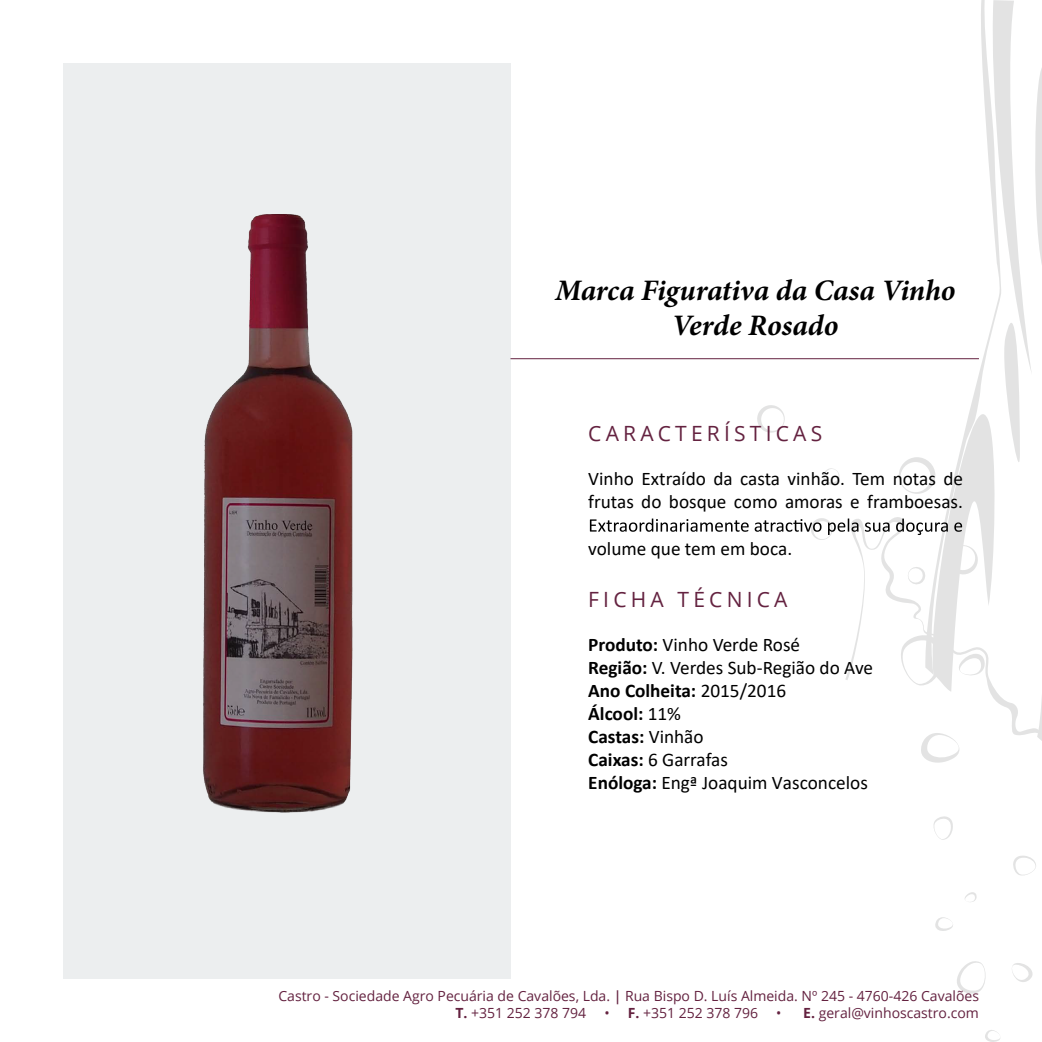
<style>
.page{position:relative;width:1042px;height:1042px;background:#fff}
.page>*{position:absolute;margin:0;border:0;box-sizing:border-box;transform-origin:0 0}
.t1{font:italic 700 29.75px/35.7px "Minion Pro";letter-spacing:-.005em;color:#000;text-align:center}
.t2{font:21px "Open Sans";letter-spacing:.2em;color:#642240}
.t3{font:19.25px/23.1px "Calibri";color:#000}
.t4{font:14px/16.8px "Open Sans";color:#642240}
.s1{font-weight:700}
.s2{font-weight:600}
</style>
<div class="page">
<svg style="left:933px;top:816px;width:20px;height:24px"></svg>
<svg style="left:965px;top:892px;width:12px;height:10px"></svg>
<svg style="left:957px;top:961px;width:29px;height:33px"></svg>
<svg style="left:935px;top:917px;width:18px;height:14px"></svg>
<svg style="left:1013px;top:856px;width:23px;height:20px"></svg>
<svg style="left:985px;top:1030px;width:15px;height:12px"></svg>
<svg style="left:1012px;top:963px;width:21px;height:19px"></svg>
<svg style="left:590px;top:0;width:452px;height:763px"></svg>
<div style="left:63px;top:63px;width:447px;height:916px;background:#eceeef"></div>
<hr style="left:510px;top:358px;width:469px;height:1px;background:#642240">
<img style="left:203px;top:214px;width:150px;height:599px">
<h1 class="t1" style="left:555px;top:272px;width:402px">Marca Figurativa da Casa Vinho<br>Verde Rosado</h1>
<p class="t2" style="left:588px;top:419px;width:235px">CARACTERÍSTICAS</p>
<p class="t3" style="left:588px;top:467px;width:376px">Vinho Extraído da casta vinhão. Tem notas de frutas do bosque como amoras e framboesas.</p>
<p class="t3" style="left:588px;top:536px;width:205px">volume que tem em boca.</p>
<p class="t2" style="left:588px;top:584px;width:201px">FICHA TÉCNICA</p>
<p class="t3" style="left:588px;top:632px;width:286px"><span class="s1">Produto:</span> Vinho Verde Rosé<br><span class="s1">Região:</span> V. Verdes Sub-Região do Ave<br><span class="s1">Ano Colheita:</span> 2015/2016<br><span class="s1">Álcool:</span> 11%<br><span class="s1">Castas:</span> Vinhão<br><span class="s1">Caixas:</span> 6 Garrafas<br><span class="s1">Enóloga:</span> Engª Joaquim Vasconcelos</p>
<p class="t4" style="left:455px;top:987px;width:525px;text-indent:-177px">Castro - Sociedade Agro Pecuária de Cavalões, Lda. <span class="s2">|</span> Rua Bispo D. Luís Almeida. Nº 245 - 4760-426 Cavalões<br><span class="s1">T.</span> +351 252 378 794</p>
<p class="t4" style="left:604px;top:1004px;width:155px">• <span class="s1">F.</span> +351 252 378 796</p>
<p class="t4" style="left:776px;top:1004px;width:204px">• <span class="s1">E.</span> geral@vinhoscastro.com</p>
</div>
